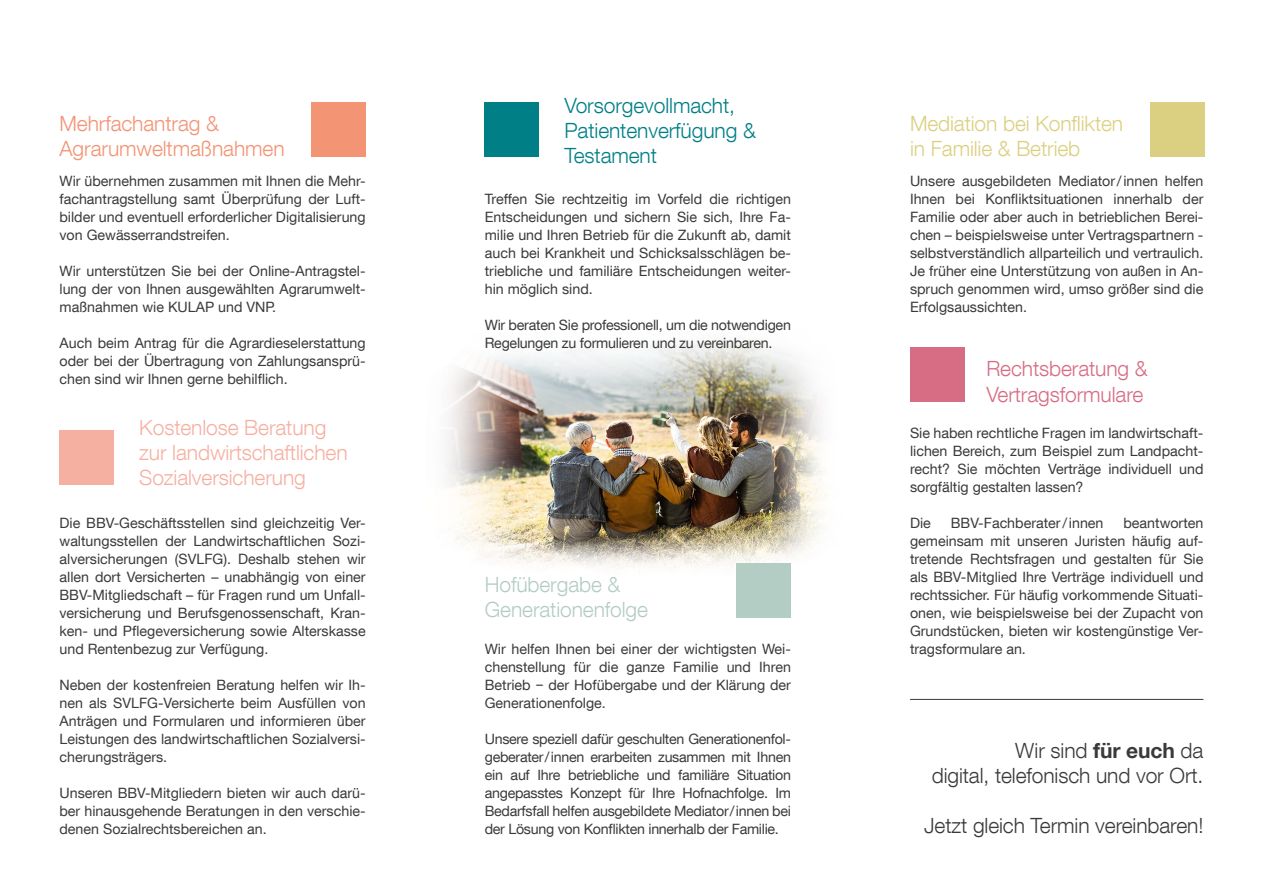
<style>
.page{position:relative;width:1263px;height:893px;background:#fff}
.page>*{position:absolute;margin:0;border:0;box-sizing:border-box;transform-origin:0 0}
.t1{font:300 21px/25.2px "Helvetica Neue LT Com";letter-spacing:-.005em;color:#3a3a39;text-align:right}
.t2{font:300 21px/25.2px "Helvetica Neue LT Com";letter-spacing:-.005em;color:#f6b0a2}
.t3{font:300 21px/25.2px "Helvetica Neue LT Com";letter-spacing:-.005em;color:#007f86}
.t4{font:300 21px/25.2px "Helvetica Neue LT Com";letter-spacing:-.005em;color:#dbd081}
.t5{font:300 21px/25.2px "Helvetica Neue LT Com";letter-spacing:-.005em;color:#f39475}
.t6{font:300 21px/25.2px "Helvetica Neue LT Com";letter-spacing:-.005em;color:#d76c85}
.t7{font:300 21px/25.2px "Helvetica Neue LT Com";letter-spacing:-.005em;color:#b3ccc4}
.t8{font:14.25px/18px "Helvetica Neue LT Com";color:#3a3a39;text-align:justify}
.t9{font:14.25px/18px "Helvetica Neue LT Com";letter-spacing:-.02em;color:#3a3a39}
.s1{font-family:"Franklin Gothic"}
.s2{font-weight:700}
</style>
<div class="page">
<img style="left:446px;top:339px;width:381px;height:238px">
<div style="left:312px;top:102px;width:54px;height:54px;background:#f39475"></div>
<div style="left:485px;top:102px;width:54px;height:54px;background:#007f86"></div>
<div style="left:737px;top:563px;width:54px;height:54px;background:#b3ccc4"></div>
<div style="left:1150px;top:102px;width:54px;height:54px;background:#dbd081"></div>
<div style="left:910px;top:348px;width:54px;height:54px;background:#d76c85"></div>
<div style="left:60px;top:431px;width:54px;height:54px;background:#f6b0a2"></div>
<hr style="left:910px;top:699px;width:293px;height:1px;background:#3a3a39">
<h1 class="t5" style="left:60px;top:111px;width:227px">Mehrfachantrag &amp;<br>Agrarumweltmaßnahmen</h1>
<p class="t8" style="left:60px;top:171px;width:308px">Wir übernehmen zusammen mit Ihnen die Mehr&shy;fachantragstellung samt Überprüfung der Luft&shy;bilder und eventuell erforderlicher Digitalisierung von Gewässerrandstreifen.</p>
<p class="t8" style="left:60px;top:261px;width:308px">Wir unterstützen Sie bei der Online-Antragstel&shy;lung der von Ihnen ausgewählten Agrarumwelt&shy;maßnahmen wie KULAP und VNP.</p>
<p class="t8" style="left:60px;top:333px;width:308px">Auch beim Antrag für die Agrardieselerstattung oder bei der Übertragung von Zahlungsansprü&shy;chen sind wir Ihnen gerne behilflich.</p>
<h1 class="t2" style="left:139px;top:414px;width:210px">Kostenlose Beratung zur landwirtschaftlichen<br>Sozialversicherung</h1>
<p class="t8" style="left:60px;top:513px;width:308px">Die BBV-Geschäftsstellen sind gleichzeitig Ver&shy;waltungsstellen der Landwirtschaftlichen Sozi&shy;alversicherungen (SVLFG). Deshalb stehen wir allen dort Versicherten – unabhängig von einer BBV-Mitgliedschaft – für Fragen rund um Unfall&shy;versicherung und Berufsgenossenschaft, Kran&shy;ken- und Pflegeversicherung sowie Alterskasse und Rentenbezug zur Verfügung.</p>
<p class="t8" style="left:60px;top:675px;width:308px">Neben der kostenfreien Beratung helfen wir Ih&shy;nen als SVLFG-Versicherte beim Ausfüllen von Anträgen und Formularen und informieren über Leistungen des landwirtschaftlichen Sozialversi&shy;cherungsträgers.</p>
<p class="t8" style="left:60px;top:783px;width:308px">Unseren BBV-Mitgliedern bieten wir auch darü&shy;ber hinausgehende Beratungen in den verschie&shy;denen Sozialrechtsbereichen an.</p>
<h1 class="t3" style="left:564px;top:92px;width:193px">Vorsorgevollmacht,<br>Patientenverfügung &amp;<br>Testament</h1>
<p class="t8" style="left:485px;top:189px;width:308px">Treffen Sie rechtzeitig im Vorfeld die richtigen Entscheidungen und sichern Sie sich, Ihre Fa&shy;milie und Ihren Betrieb für die Zukunft ab, damit auch bei Krankheit und Schicksalsschlägen be&shy;triebliche und familiäre Entscheidungen weiter&shy;hin möglich sind.</p>
<p class="t9" style="left:485px;top:315px;width:308px">Wir beraten Sie professionell, um die notwendigen<br>Regelungen zu formulieren und zu vereinbaren.</p>
<h1 class="t7" style="left:485px;top:572px;width:165px">Hofübergabe &amp;<br>Generationenfolge</h1>
<p class="t8" style="left:485px;top:639px;width:308px">Wir helfen Ihnen bei einer der wichtigsten Wei&shy;chenstellung für die ganze Familie und Ihren Betrieb <span class="s1">−</span> der Hofübergabe und der Klärung der Generationenfolge.</p>
<p class="t8" style="left:485px;top:729px;width:308px">Unsere speziell dafür geschulten Generationenfol&shy;geberater/innen erarbeiten zusammen mit Ihnen ein auf Ihre betriebliche und familiäre Situation angepasstes Konzept für Ihre Hofnachfolge. Im Bedarfsfall helfen ausgebildete Mediator/innen bei der Lösung von Konflikten innerhalb der Familie.</p>
<h1 class="t4" style="left:910px;top:111px;width:215px">Mediation bei Konflikten in Familie &amp; Betrieb</h1>
<p class="t8" style="left:910px;top:171px;width:295px">Unsere ausgebildeten Mediator/innen helfen Ihnen bei Konfliktsituationen innerhalb der Familie oder aber auch in betrieblichen Berei&shy;chen – beispielsweise unter Vertragspartnern - selbstverständlich allparteilich und vertraulich.<br>Je früher eine Unterstützung von außen in An&shy;spruch genommen wird, umso größer sind die Erfolgsaussichten.</p>
<h1 class="t6" style="left:986px;top:356px;width:163px">Rechtsberatung &amp;<br>Vertragsformulare</h1>
<p class="t8" style="left:910px;top:423px;width:295px">Sie haben rechtliche Fragen im landwirtschaft&shy;lichen Bereich, zum Beispiel zum Landpacht&shy;recht? Sie möchten Verträge individuell und sorgfältig gestalten lassen?</p>
<p class="t8" style="left:910px;top:513px;width:22px">Die</p>
<p class="t8" style="left:951px;top:513px;width:154px">BBV-Fachberater/innen</p>
<p class="t8" style="left:910px;top:513px;width:295px;text-indent:213px">beantworten gemeinsam mit unseren Juristen häufig auf&shy;tretende Rechtsfragen und gestalten für Sie als BBV-Mitglied Ihre Verträge individuell und rechtssicher. Für häufig vorkommende Situati&shy;onen, wie beispielsweise bei der Zupacht von Grundstücken, bieten wir kostengünstige Ver&shy;tragsformulare an.</p>
<h1 class="t1" style="left:932px;top:737px;width:273px">Wir sind <span class="s2">für euch</span> da<br>digital, telefonisch und vor Ort.</h1>
<h1 class="t1" style="left:924px;top:813px;width:281px">Jetzt gleich Termin vereinbaren!</h1>
</div>
